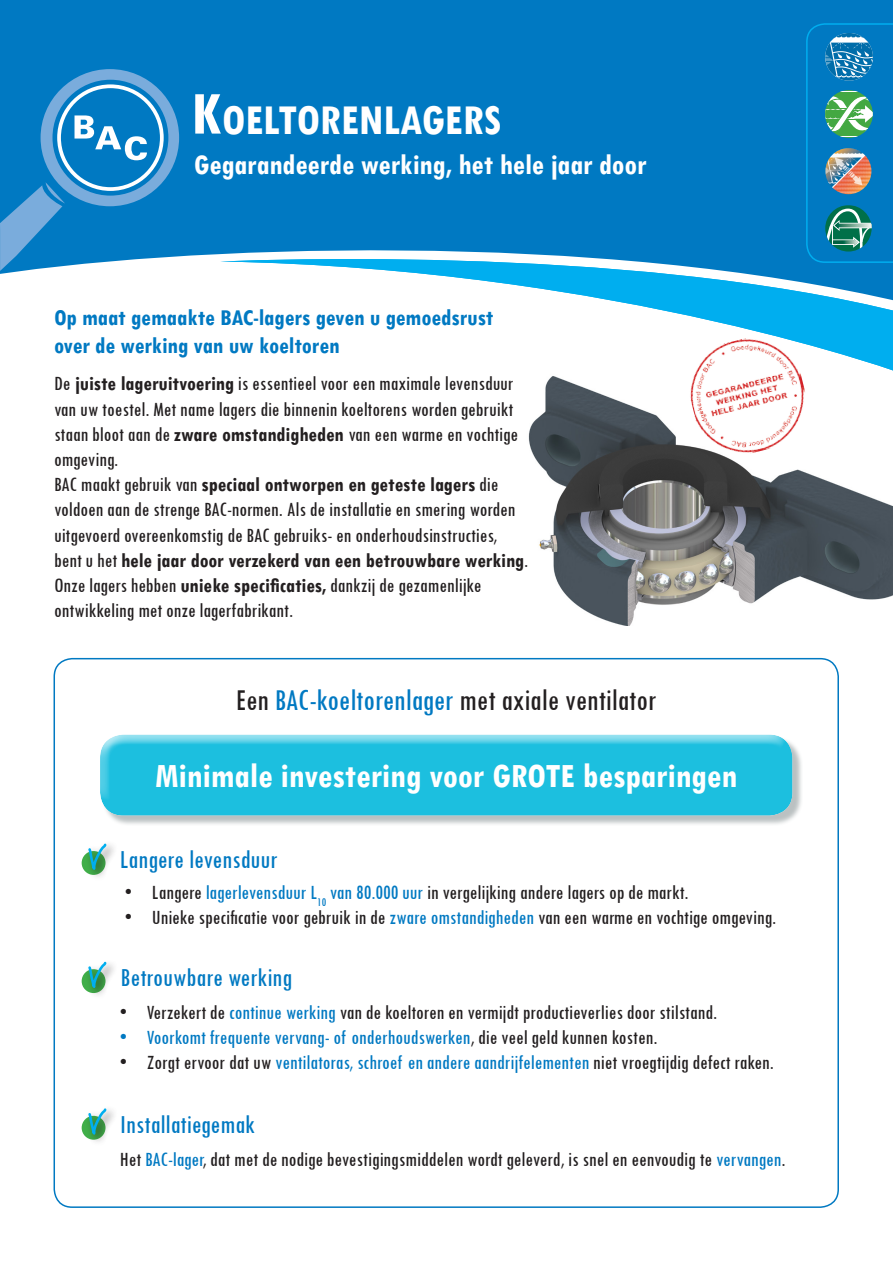
<style>
.page{position:relative;width:893px;height:1263px;background:#fff}
.page>*{position:absolute;margin:0;border:0;box-sizing:border-box;transform-origin:0 0}
.t1{font:700 condensed 45.15px "Tw Cen";color:#fff}
.t2{font:700 condensed 36px "Tw Cen";color:#fff}
.t3{font:condensed 31.5px "Tw Cen";color:#231f20}
.t4{font:700 condensed 30px "Tw Cen";color:#fff}
.t5{font:condensed 27px "Tw Cen";color:#0079c2}
.t6{font:700 condensed 24px/28.8px "Tw Cen";color:#0079c2}
.t7{font:condensed 21px/25.2px "Tw Cen";color:#231f20}
.t8{font:condensed 21px "Tw Cen";color:#0079c2}
.s1{font-size:64.5px}
.s2{font-weight:700}
.s3{color:#0079c2}
.s4{color:#231f20}
</style>
<div class="page">
<div style="left:0;top:0;width:893px;height:274px;background:#0079c2"></div>
<div style="left:41px;top:69px;width:138px;height:137px;background:#7aacdc;border-radius:50%"></div>
<svg style="left:0;top:182px;width:65px;height:89px;background:#3790cd"></svg>
<svg style="left:806px;top:23px;width:87px;height:219px;background:#2a89b2"></svg>
<div style="left:52px;top:80px;width:116px;height:116px;background:#0079c2;border-radius:50%"></div>
<svg style="left:57px;top:84px;width:107px;height:107px"></svg>
<div style="left:61px;top:88px;width:99px;height:99px;background:#0079c2;border-radius:50%"></div>
<svg style="left:75px;top:115px;width:72px;height:45px"></svg>
<img style="left:528px;top:376px;width:365px;height:250px">
<svg style="left:220px;top:242px;width:673px;height:129px"></svg>
<img style="left:679px;top:327px;width:137px;height:137px">
<div style="left:82px;top:1116px;width:24px;height:24px;background:#40ae49;border-radius:50%"></div>
<div style="left:85px;top:1105px;width:33px;height:41px;background:#231f20;opacity:.75"></div>
<svg style="left:86px;top:1107px;width:22px;height:36px"></svg>
<div style="left:82px;top:851px;width:24px;height:24px;background:#40ae49;border-radius:50%"></div>
<div style="left:85px;top:841px;width:33px;height:41px;background:#231f20;opacity:.75"></div>
<svg style="left:86px;top:842px;width:22px;height:36px"></svg>
<div style="left:82px;top:969px;width:24px;height:24px;background:#40ae49;border-radius:50%"></div>
<div style="left:85px;top:959px;width:33px;height:41px;background:#231f20;opacity:.75"></div>
<svg style="left:86px;top:960px;width:22px;height:36px"></svg>
<div style="left:101px;top:736px;width:702px;height:90px;background:#778385;opacity:.5"></div>
<div style="left:99px;top:730px;width:695px;height:72px;background:#fff;opacity:.75"></div>
<div style="left:99px;top:740px;width:695px;height:78px;background:#fff;opacity:.75"></div>
<p class="t1" style="left:191px;top:92px;width:312px"><span class="s1">K</span>OELTORENLAGERS</p>
<p class="t4" style="left:194px;top:147px;width:454px">Gegarandeerde werking, het hele jaar door</p>
<p class="t6" style="left:54px;top:302px;width:441px">Op maat gemaakte BAC-lagers geven u gemoedsrust over de werking van uw koeltoren</p>
<p class="t7" style="left:54px;top:371px;width:476px">De <span class="s2">juiste lageruitvoering</span> is essentieel voor een maximale levensduur van uw toestel. Met name lagers die binnenin koeltorens worden gebruikt staan bloot aan de <span class="s2">zware omstandigheden</span> van een warme en vochtige omgeving.<br>BAC maakt gebruik van <span class="s2">speciaal ontworpen en geteste lagers</span> die voldoen aan de strenge BAC-normen. Als de installatie en smering worden uitgevoerd overeenkomstig de BAC gebruiks- en onderhoudsinstructies, bent u het <span class="s2">hele jaar door verzekerd van een betrouwbare werking</span>.</p>
<p class="t7" style="left:54px;top:572px;width:429px">Onze lagers hebben <span class="s2">unieke specificaties,</span> dankzij de gezamenlijke ontwikkeling met onze lagerfabrikant.</p>
<p class="t3" style="left:236px;top:681px;width:422px">Een <span class="s3">BAC-koeltorenlager</span> met axiale ventilator</p>
<p class="t2" style="left:155px;top:754px;width:583px">Minimale investering voor GROTE besparingen</p>
<p class="t5" style="left:120px;top:843px;width:159px">Langere levensduur</p>
<p class="t7" style="left:125px;top:879px;width:565px">• Langere <span class="s3">lagerlevensduur L</span><sub>10</sub> <span class="s3">van 80.000 uur</span> in vergelijking andere lagers op de markt.</p>
<p class="t7" style="left:125px;top:904px;width:653px">• Unieke specificatie voor gebruik in de <span class="s3">zware omstandigheden</span> van een warme en vochtige omgeving.</p>
<p class="t5" style="left:121px;top:961px;width:173px">Betrouwbare werking</p>
<p class="t7" style="left:120px;top:999px;width:599px">• Verzekert de <span class="s3">continue werking</span> van de koeltoren en vermijdt productieverlies door stilstand.</p>
<p class="t8" style="left:120px;top:1024px;width:539px">• Voorkomt frequente vervang- of onderhoudswerken<span class="s4">, die veel geld kunnen kosten.</span></p>
<p class="t8" style="left:120px;top:1050px;width:655px"><span class="s4">• Zorgt ervoor dat uw</span> ventilatoras, schroef en andere aandrijfelementen <span class="s4">niet vroegtijdig defect raken.</span></p>
<p class="t5" style="left:120px;top:1108px;width:137px">Installatiegemak</p>
<p class="t7" style="left:120px;top:1146px;width:667px">Het <span class="s3">BAC-lager</span>, dat met de nodige bevestigingsmiddelen wordt geleverd, is snel en eenvoudig te <span class="s3">vervangen</span>.</p>
</div>
